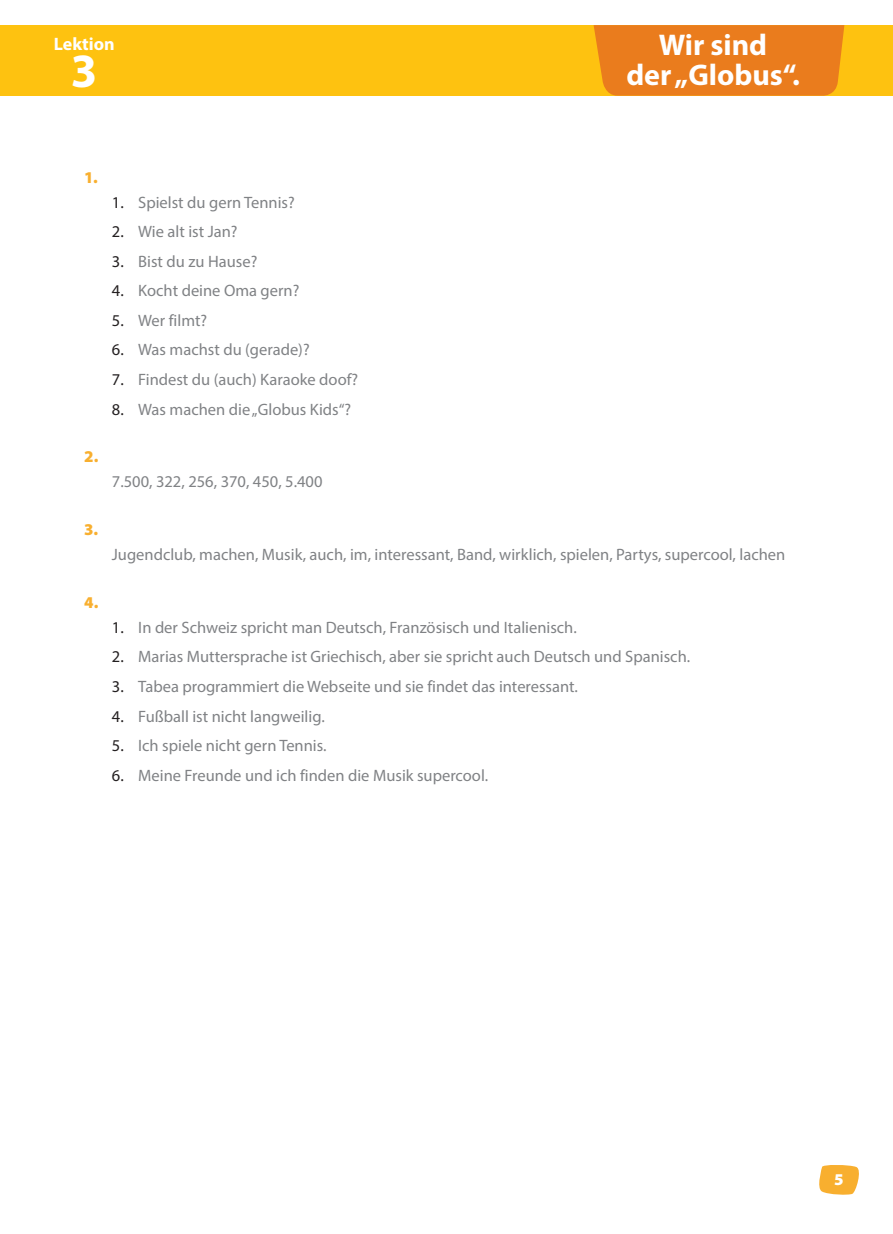
<style>
.page{position:relative;width:893px;height:1234px;background:#fff}
.page>*{position:absolute;margin:0;border:0;box-sizing:border-box;transform-origin:0 0}
.t1{font:700 48px "Myriad Pro";color:#fff}
.t2{font:700 30px/30px "Myriad Pro";color:#fff;text-align:center}
.t3{font:700 18px "Myriad Pro";color:#fff}
.t4{font:16.5px "Myriad Pro";color:#808285}
.t5{font:900 16.5px "Myriad Pro";color:#f8af2f}
.t6{font:900 16.5px "Myriad Pro";color:#fff}
.s1{color:#231f20}
</style>
<div class="page">
<svg style="left:819px;top:1165px;width:40px;height:30px"></svg>
<div style="left:0;top:25px;width:893px;height:71px;background:#fec210"></div>
<svg style="left:594px;top:25px;width:250px;height:71px;background:#ea7f1c"></svg>
<p class="t3" style="left:54px;top:32px;width:62px">Lektion</p>
<h1 class="t1" style="left:71px;top:40px;width:28px">3</h1>
<p class="t5" style="left:84px;top:168px;width:15px">1.</p>
<p class="t5" style="left:84px;top:447px;width:16px">2.</p>
<p class="t5" style="left:84px;top:520px;width:16px">3.</p>
<p class="t4" style="left:112px;top:192px;width:184px"><span class="s1">1.</span> Spielst du gern Tennis?</p>
<p class="t4" style="left:112px;top:221px;width:127px"><span class="s1">2.</span> Wie alt ist Jan?</p>
<p class="t4" style="left:112px;top:251px;width:147px"><span class="s1">3.</span> Bist du zu Hause?</p>
<p class="t4" style="left:112px;top:280px;width:189px"><span class="s1">4.</span> Kocht deine Oma gern?</p>
<p class="t4" style="left:112px;top:310px;width:97px"><span class="s1">5.</span> Wer filmt?</p>
<p class="t4" style="left:112px;top:339px;width:199px"><span class="s1">6.</span> Was machst du (gerade)?</p>
<p class="t4" style="left:112px;top:369px;width:248px"><span class="s1">7.</span> Findest du (auch) Karaoke doof?</p>
<p class="t4" style="left:112px;top:399px;width:241px"><span class="s1">8.</span> Was machen die „Globus Kids“?</p>
<p class="t4" style="left:112px;top:471px;width:212px">7.500, 322, 256, 370, 450, 5.400</p>
<h2 class="t2" style="left:626px;top:29px;width:175px">Wir sind<br>der „Globus“.</h2>
<p class="t5" style="left:84px;top:592px;width:16px">4.</p>
<p class="t4" style="left:112px;top:544px;width:675px">Jugendclub, machen, Musik, auch, im, interessant, Band, wirklich, spielen, Partys, supercool, lachen</p>
<p class="t4" style="left:112px;top:617px;width:466px"><span class="s1">1.</span> In der Schweiz spricht man Deutsch, Französisch und Italienisch.</p>
<p class="t4" style="left:112px;top:646px;width:580px"><span class="s1">2.</span> Marias Muttersprache ist Griechisch, aber sie spricht auch Deutsch und Spanisch.</p>
<p class="t4" style="left:112px;top:676px;width:468px"><span class="s1">3.</span> Tabea programmiert die Webseite und sie findet das interessant.</p>
<p class="t4" style="left:112px;top:705px;width:214px"><span class="s1">4.</span> Fußball ist nicht langweilig.</p>
<p class="t4" style="left:112px;top:735px;width:216px"><span class="s1">5.</span> Ich spiele nicht gern Tennis.</p>
<p class="t4" style="left:112px;top:764px;width:378px"><span class="s1">6.</span> Meine Freunde und ich finden die Musik supercool.</p>
<p class="t6" style="left:834px;top:1169px;width:11px">5</p>
</div>
